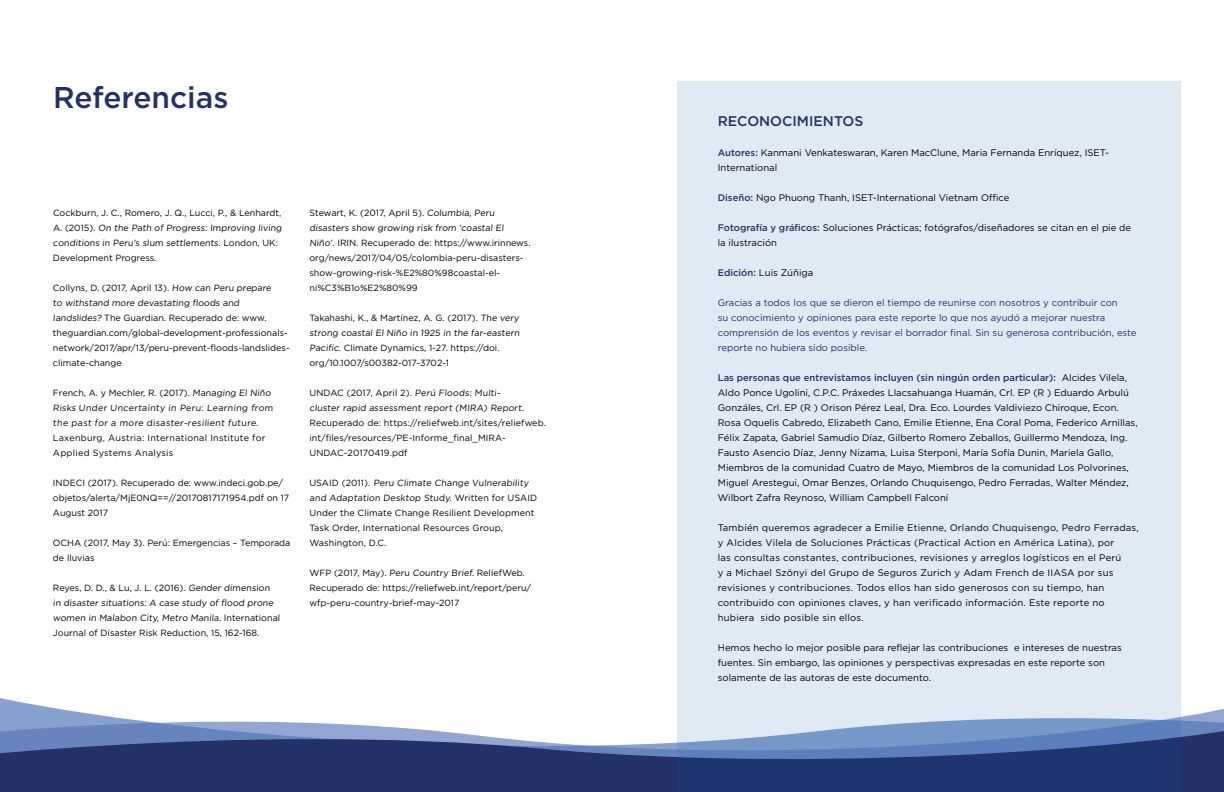
<style>
.page{position:relative;width:1224px;height:792px;background:#fff}
.page>*{position:absolute;margin:0;border:0;box-sizing:border-box;transform-origin:0 0}
.t1{font:500 30px "Gotham";color:#233168}
.t2{font:500 14px "Gotham";color:#233168}
.t3{font:9.5px/15px "Gotham";color:#000}
.t4{font:9.5px/15px "Gotham";letter-spacing:.02em;color:#000}
.t5{font:9.5px/15px "Gotham";color:#233168}
.t6{font:9px/15px "Gotham";color:#000}
.t7{font:9px/15px "Gotham";letter-spacing:.03em;color:#000}
.s1{font-weight:500;color:#233168}
</style>
<div class="page">
<svg style="left:0;top:698px;width:1224px;height:94px"></svg>
<svg style="left:677px;top:81px;width:504px;height:711px;background:#d0dcea"></svg>
<h1 class="t1" style="left:53px;top:78px;width:177px">Referencias</h1>
<p class="t6" style="left:53px;top:205px;width:232px">Cockburn, J. C., Romero, J. Q., Lucci, P., &amp; Lenhardt, A. (2015). On the Path of Progress: Improving living conditions in Peru’s slum settlements. London, UK:<br>Development Progress.</p>
<p class="t6" style="left:53px;top:280px;width:238px">Collyns, D. (2017, April 13). How can Peru prepare<br>to withstand more devastating floods and landslides? The Guardian. Recuperado de: www. theguardian.com/global-development-professionals&shy;network/2017/apr/13/peru-prevent-floods-landslides&shy;climate-change</p>
<p class="t7" style="left:53px;top:385px;width:223px">French, A. y Mechler, R. (2017). Managing El Niño Risks Under Uncertainty in Peru: Learning from the past for a more disaster-resilient future.<br>Laxenburg, Austria: International Institute for Applied Systems Analysis</p>
<p class="t6" style="left:53px;top:475px;width:238px">INDECI (2017). Recuperado de: www.indeci.gob.pe/ objetos/alerta/MjE0NQ==//20170817171954.pdf on 17<br>August 2017</p>
<p class="t6" style="left:53px;top:535px;width:239px">OCHA (2017, May 3). Perú: Emergencias – Temporada de lluvias</p>
<p class="t6" style="left:53px;top:580px;width:229px">Reyes, D. D., &amp; Lu, J. L. (2016). Gender dimension in disaster situations: A case study of flood prone women in Malabon City, Metro Manila. International Journal of Disaster Risk Reduction, 15, 162-168.</p>
<p class="t6" style="left:309px;top:205px;width:223px">Stewart, K. (2017, April 5). Columbia, Peru disasters show growing risk from ‘coastal El Niño’. IRIN. Recuperado de: https://www.irinnews. org/news/2017/04/05/colombia-peru-disasters&shy;show-growing-risk-%E2%80%98coastal-el&shy;ni%C3%B1o%E2%80%99</p>
<p class="t6" style="left:309px;top:310px;width:213px">Takahashi, K., &amp; Martínez, A. G. (2017). The very strong coastal El Niño in 1925 in the far-eastern Pacific. Climate Dynamics, 1-27. https://doi. org/10.1007/s00382-017-3702-1</p>
<p class="t6" style="left:309px;top:385px;width:238px">UNDAC (2017, April 2). Perú Floods: Multi-<br>cluster rapid assessment report (MIRA) Report.<br>Recuperado de: https://reliefweb.int/sites/reliefweb. int/files/resources/PE-Informe_final_MIRA-UNDAC-20170419.pdf</p>
<p class="t6" style="left:309px;top:475px;width:229px">USAID (2011). Peru Climate Change Vulnerability and Adaptation Desktop Study. Written for USAID Under the Climate Change Resilient Development Task Order, International Resources Group, Washington, D.C.</p>
<p class="t6" style="left:309px;top:565px;width:223px">WFP (2017, May). Peru Country Brief. ReliefWeb.<br>Recuperado de: https://reliefweb.int/report/peru/ wfp-peru-country-brief-may-2017</p>
<h2 class="t2" style="left:718px;top:112px;width:147px">RECONOCIMIENTOS</h2>
<p class="t3" style="left:718px;top:145px;width:393px"><span class="s1">Autores:</span> Kanmani Venkateswaran, Karen MacClune, Maria Fernanda Enríquez, ISET-<br>International</p>
<p class="t3" style="left:718px;top:190px;width:293px"><span class="s1">Diseño:</span> Ngo Phuong Thanh, ISET-International Vietnam Office</p>
<p class="t3" style="left:718px;top:220px;width:415px"><span class="s1">Fotografía y gráficos:</span> Soluciones Prácticas; fotógrafos/diseñadores se citan en el pie de la ilustración</p>
<p class="t3" style="left:718px;top:265px;width:97px"><span class="s1">Edición:</span> Luis Zúñiga</p>
<p class="t5" style="left:718px;top:295px;width:420px">Gracias a todos los que se dieron el tiempo de reunirse con nosotros y contribuir con<br>su conocimiento y opiniones para este reporte lo que nos ayudó a mejorar nuestra comprensión de los eventos y revisar el borrador final. Sin su generosa contribución, este reporte no hubiera sido posible.</p>
<p class="t3" style="left:718px;top:370px;width:421px"><span class="s1">Las personas que entrevistamos incluyen (sin ningún orden particular):</span> Alcides Vilela, Aldo Ponce Ugolini, C.P.C. Práxedes Llacsahuanga Huamán, Crl. EP (R ) Eduardo Arbulú Gonzáles, Crl. EP (R ) Orison Pérez Leal, Dra. Eco. Lourdes Valdiviezo Chiroque, Econ.<br>Rosa Oquelis Cabredo, Elizabeth Cano, Emilie Etienne, Ena Coral Poma, Federico Arnillas, Félix Zapata, Gabriel Samudio Díaz, Gilberto Romero Zeballos, Guillermo Mendoza, Ing.<br>Fausto Asencio Díaz, Jenny Nizama, Luisa Sterponi, María Sofía Dunin, Mariela Gallo, Miembros de la comunidad Cuatro de Mayo, Miembros de la comunidad Los Polvorines, Miguel Arestegui, Omar Benzes, Orlando Chuquisengo, Pedro Ferradas, Walter Méndez, Wilbort Zafra Reynoso, William Campbell Falconí</p>
<p class="t4" style="left:718px;top:520px;width:423px">También queremos agradecer a Emilie Etienne, Orlando Chuquisengo, Pedro Ferradas, y Alcides Vilela de Soluciones Prácticas (Practical Action en América Latina), por<br>las consultas constantes, contribuciones, revisiones y arreglos logísticos en el Perú<br>y a Michael Szönyi del Grupo de Seguros Zurich y Adam French de IIASA por sus revisiones y contribuciones. Todos ellos han sido generosos con su tiempo, han contribuido con opiniones claves, y han verificado información. Este reporte no hubiera sido posible sin ellos.</p>
<p class="t3" style="left:718px;top:640px;width:406px">Hemos hecho lo mejor posible para reflejar las contribuciones e intereses de nuestras fuentes. Sin embargo, las opiniones y perspectivas expresadas en este reporte son solamente de las autoras de este documento.</p>
</div>
